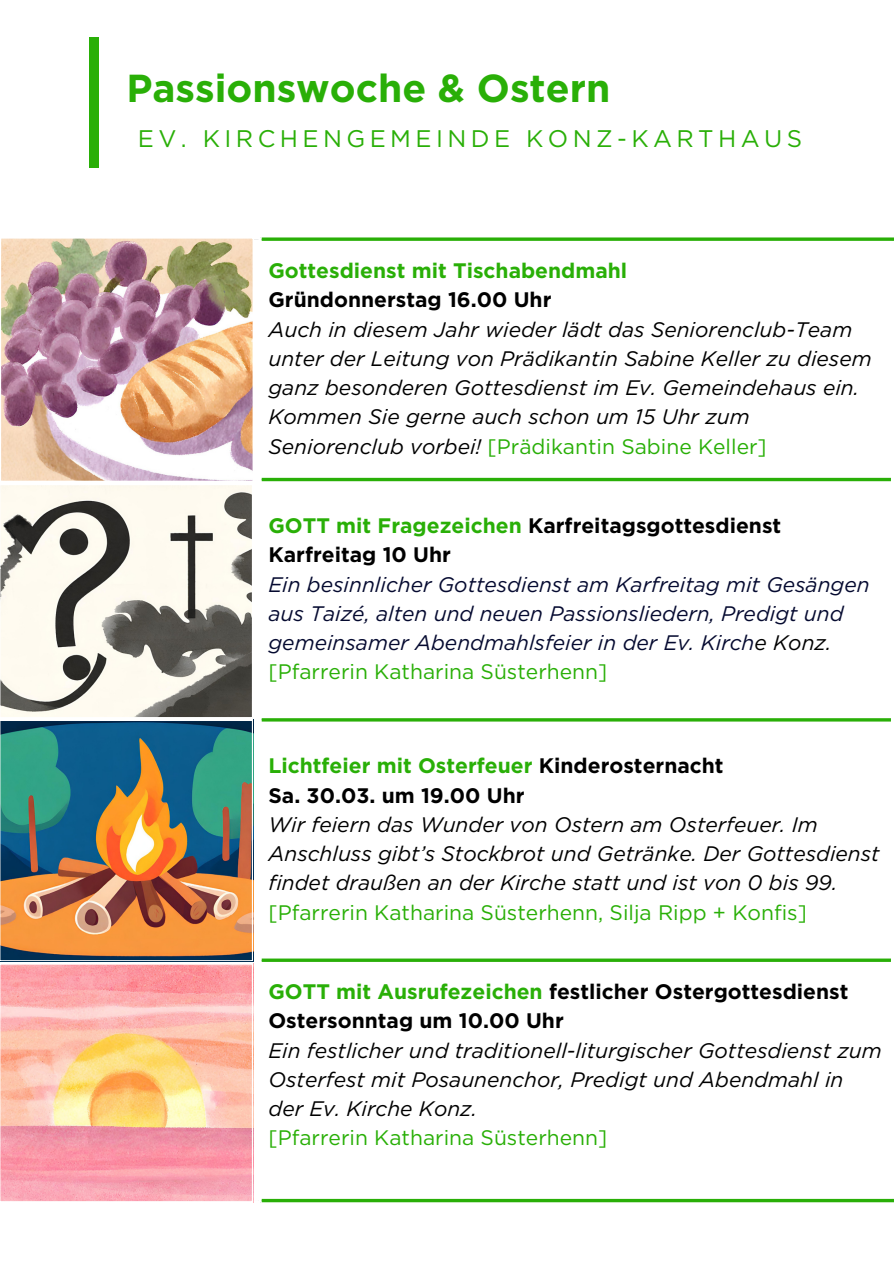
<style>
.page{position:relative;width:894px;height:1264px;background:#fff}
.page>*{position:absolute;margin:0;border:0;box-sizing:border-box;transform-origin:0 0}
.t1{font:700 39px "Gotham";color:#29af07}
.t2{font:24px "Gotham";letter-spacing:.185em;color:#29af07}
.t3{font:italic 21px/29.2px "Gotham";color:#000}
.t4{font:700 21px "Gotham";color:#000}
.t5{font:italic 21px/29.2px "Gotham";color:#050a30}
.t6{font:21px "Gotham";color:#29af07}
.t7{font:700 21px "Gotham";color:#29af07}
.s1{font-style:normal;color:#29af07}
.s2{color:#29af07}
.s3{color:#000}
</style>
<div class="page">
<div style="left:89px;top:37px;width:10px;height:131px;background:#29af07"></div>
<svg style="left:261px;top:237px;width:632px;height:4px"></svg>
<hr style="left:261px;top:478px;width:629px;height:3px;background:#29af07">
<hr style="left:261px;top:718px;width:629px;height:3px;background:#29af07">
<hr style="left:261px;top:958px;width:629px;height:3px;background:#29af07">
<svg style="left:261px;top:1198px;width:632px;height:4px;fill:#29af07"></svg>
<img style="left:1px;top:238px;width:252px;height:243px">
<svg style="left:0;top:485px;width:252px;height:232px"></svg>
<svg style="left:0;top:721px;width:252px;height:239px"></svg>
<svg style="left:0;top:964px;width:252px;height:238px"></svg>
<p class="t1" style="left:126px;top:64px;width:485px">Passionswoche &amp; Ostern</p>
<p class="t2" style="left:138px;top:124px;width:665px">EV. KIRCHENGEMEINDE KONZ-KARTHAUS</p>
<h1 class="t7" style="left:268px;top:258px;width:360px">Gottesdienst mit Tischabendmahl</h1>
<p class="t4" style="left:268px;top:287px;width:284px">Gründonnerstag 16.00 Uhr</p>
<p class="t3" style="left:268px;top:314px;width:604px">Auch in diesem Jahr wieder lädt das Seniorenclub-Team unter der Leitung von Prädikantin Sabine Keller zu diesem ganz besonderen Gottesdienst im Ev. Gemeindehaus ein.<br>Kommen Sie gerne auch schon um 15 Uhr zum Seniorenclub vorbei! <span class="s1">[Prädikantin Sabine Keller]</span></p>
<p class="t4" style="left:268px;top:513px;width:514px"><span class="s2">GOTT mit Fragezeichen</span> Karfreitagsgottesdienst</p>
<p class="t4" style="left:268px;top:542px;width:184px">Karfreitag 10 Uhr</p>
<p class="t5" style="left:268px;top:569px;width:602px">Ein besinnlicher Gottesdienst am Karfreitag mit Gesängen aus Taizé, alten und neuen Passionsliedern, Predigt und gemeinsamer Abendmahlsfeier in der Ev. Kirch<span class="s3">e Konz.</span></p>
<p class="t6" style="left:268px;top:659px;width:340px">[Pfarrerin Katharina Süsterhenn]</p>
<p class="t7" style="left:268px;top:753px;width:456px">Lichtfeier mit Osterfeuer <span class="s3">Kinderosternacht</span></p>
<p class="t4" style="left:268px;top:782px;width:257px">Sa. 30.03. um 19.00 Uhr</p>
<p class="t3" style="left:268px;top:809px;width:612px">Wir feiern das Wunder von Ostern am Osterfeuer. Im<br>Anschluss gibt’s Stockbrot und Getränke. Der Gottesdienst findet draußen an der Kirche statt und ist von 0 bis 99.</p>
<p class="t6" style="left:268px;top:899px;width:540px">[Pfarrerin Katharina Süsterhenn, Silja Ripp + Konfis]</p>
<p class="t4" style="left:268px;top:978px;width:581px"><span class="s2">GOTT mit Ausrufezeichen</span> festlicher Ostergottesdienst</p>
<p class="t4" style="left:268px;top:1008px;width:297px">Ostersonntag um 10.00 Uhr</p>
<p class="t3" style="left:268px;top:1035px;width:614px">Ein festlicher und traditionell-liturgischer Gottesdienst zum<br>Osterfest mit Posaunenchor, Predigt und Abendmahl in der Ev. Kirche Konz.</p>
<p class="t6" style="left:268px;top:1125px;width:340px">[Pfarrerin Katharina Süsterhenn]</p>
</div>
